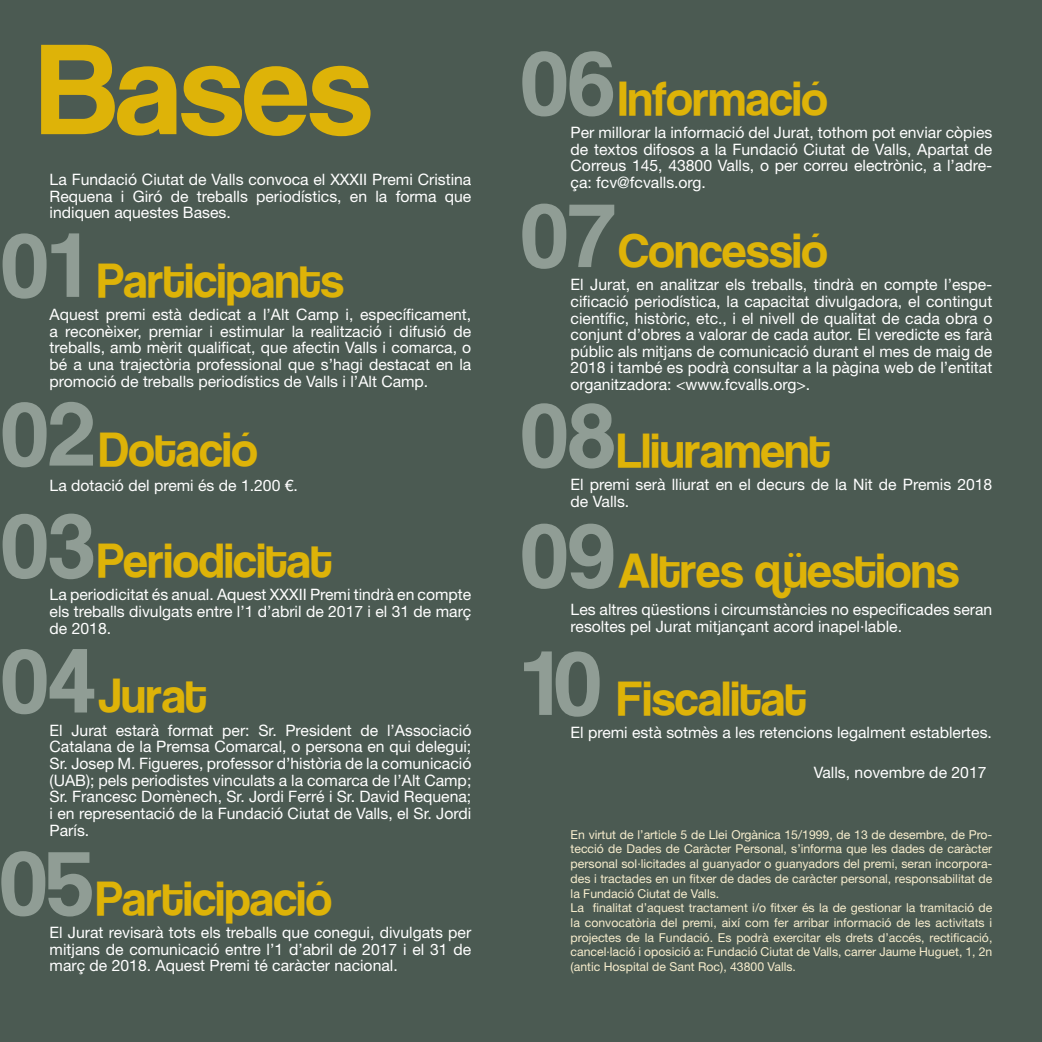
<style>
.page{position:relative;width:1042px;height:1042px;background:#4b5a52}
.page>*{position:absolute;margin:0;border:0;box-sizing:border-box;transform-origin:0 0}
.t1{font:124.25px "Coolvetica";color:#deb308}
.t2{font:89.25px/152.4px "Coolvetica";color:#909d95}
.t3{font:45.5px "Coolvetica";color:#deb308}
.t4{font:15.75px/16.6px "Helvetica Neue";color:#fff;text-align:justify}
.t5{font:12.25px/14.7px "Helvetica Neue";color:#f7edcd}
.s1{font-style:inherit}
</style>
<div class="page">
<h1 class="t1" style="left:36px;top:25px;width:336px">Bases</h1>
<p class="t4" style="left:50px;top:171px;width:423px">La Fundació Ciutat de Valls convoca el XXXII Premi Cristina Requena i Giró de treballs periodístics, en la forma que indiquen aquestes Bases.</p>
<h2 class="t2" style="left:1px;top:195px;width:82px">01</h2>
<h3 class="t3" style="left:98px;top:257px;width:247px">Participants</h3>
<p class="t4" style="left:50px;top:306px;width:423px">Aquest premi està dedicat a l’Alt Camp i, específicament, a reconèixer, premiar i estimular la realització i difusió de treballs, amb mèrit qualificat, que afectin Valls i comarca, o bé a una trajectòria professional que s’hagi destacat en la promoció de treballs periodístics de Valls i l’Alt Camp.</p>
<h2 class="t2" style="left:1px;top:385px;width:94px;line-height:111.6px">02<br>03</h2>
<h3 class="t3" style="left:98px;top:425px;width:161px">Dotació</h3>
<p class="t4" style="left:50px;top:477px;width:250px">La dotació del premi és de 1.200 <span class="s1">€</span>.</p>
<h3 class="t3" style="left:98px;top:537px;width:235px">Periodicitat</h3>
<p class="t4" style="left:50px;top:586px;width:423px">La periodicitat és anual. Aquest XXXII Premi tindrà en compte els treballs divulgats entre l’1 d’abril de 2017 i el 31 de març de 2018.</p>
<h2 class="t2" style="left:1px;top:611px;width:96px">04</h2>
<h3 class="t3" style="left:98px;top:672px;width:110px">Jurat</h3>
<p class="t4" style="left:50px;top:721px;width:423px">El Jurat estarà format per: Sr. President de l’Associació Catalana de la Premsa Comarcal, o persona en qui delegui; Sr. Josep M. Figueres, professor d’història de la comunicació (UAB); pels periodistes vinculats a la comarca de l’Alt Camp; Sr. Francesc Domènech, Sr. Jordi Ferré i Sr. David Requena; i en representació de la Fundació Ciutat de Valls, el Sr. Jordi París.</p>
<h2 class="t2" style="left:0;top:813px;width:94px">05</h2>
<h3 class="t3" style="left:97px;top:874px;width:236px">Participació</h3>
<p class="t4" style="left:50px;top:924px;width:423px">El Jurat revisarà tots els treballs que conegui, divulgats per mitjans de comunicació entre l’1 d’abril de 2017 i el 31 de març de 2018. Aquest Premi té caràcter nacional.</p>
<h2 class="t2" style="left:521px;top:13px;width:95px">06<br>07</h2>
<h3 class="t3" style="left:618px;top:75px;width:211px">Informació</h3>
<p class="t4" style="left:570px;top:124px;width:423px">Per millorar la informació del Jurat, tothom pot enviar còpies de textos difosos a la Fundació Ciutat de Valls, Apartat de Correus 145, 43800 Valls, o per correu electrònic, a l’adre&shy;ça: fcv@fcvalls.org.</p>
<h3 class="t3" style="left:618px;top:227px;width:211px">Concessió</h3>
<p class="t4" style="left:570px;top:276px;width:423px">El Jurat, en analitzar els treballs, tindrà en compte l’espe· cificació periodística, la capacitat divulgadora, el contingut científic, històric, etc., i el nivell de qualitat de cada obra o conjunt d’obres a valorar de cada autor. El veredicte es farà públic als mitjans de comunicació durant el mes de maig de 2018 i també es podrà consultar a la pàgina web de l’entitat organitzadora: &lt;www.fcvalls.org&gt;.</p>
<h2 class="t2" style="left:521px;top:381px;width:95px;line-height:120.2px">08<br>09</h2>
<h3 class="t3" style="left:618px;top:427px;width:213px">Lliurament</h3>
<p class="t4" style="left:570px;top:476px;width:423px">El premi serà lliurat en el decurs de la Nit de Premis 2018 de Valls.</p>
<h3 class="t3" style="left:618px;top:547px;width:342px">Altres qüestions</h3>
<p class="t4" style="left:570px;top:601px;width:423px">Les altres qüestions i circumstàncies no especificades seran resoltes pel Jurat mitjançant acord inapel·lable.</p>
<h2 class="t2" style="left:521px;top:613px;width:82px">10</h2>
<h3 class="t3" style="left:618px;top:675px;width:189px">Fiscalitat</h3>
<p class="t4" style="left:570px;top:724px;width:423px">El premi està sotmès a les retencions legalment establertes.</p>
<p class="t4" style="left:814px;top:764px;width:174px">Valls, novembre de 2017</p>
<p class="t5" style="left:570px;top:827px;width:423px">En virtut de l’article 5 de Llei Orgànica 15/1999, de 13 de desembre, de Pro· tecció de Dades de Caràcter Personal, s’informa que les dades de caràcter personal sol·licitades al guanyador o guanyadors del premi, seran incorpora· des i tractades en un fitxer de dades de caràcter personal, responsabilitat de la Fundació Ciutat de Valls.<br>La finalitat d’aquest tractament i/o fitxer és la de gestionar la tramitació de la convocatòria del premi, així com fer arribar informació de les activitats i projectes de la Fundació. Es podrà exercitar els drets d’accés, rectificació, cancel·lació i oposició a: Fundació Ciutat de Valls, carrer Jaume Huguet, 1, 2n (antic Hospital de Sant Roc), 43800 Valls.</p>
</div>
